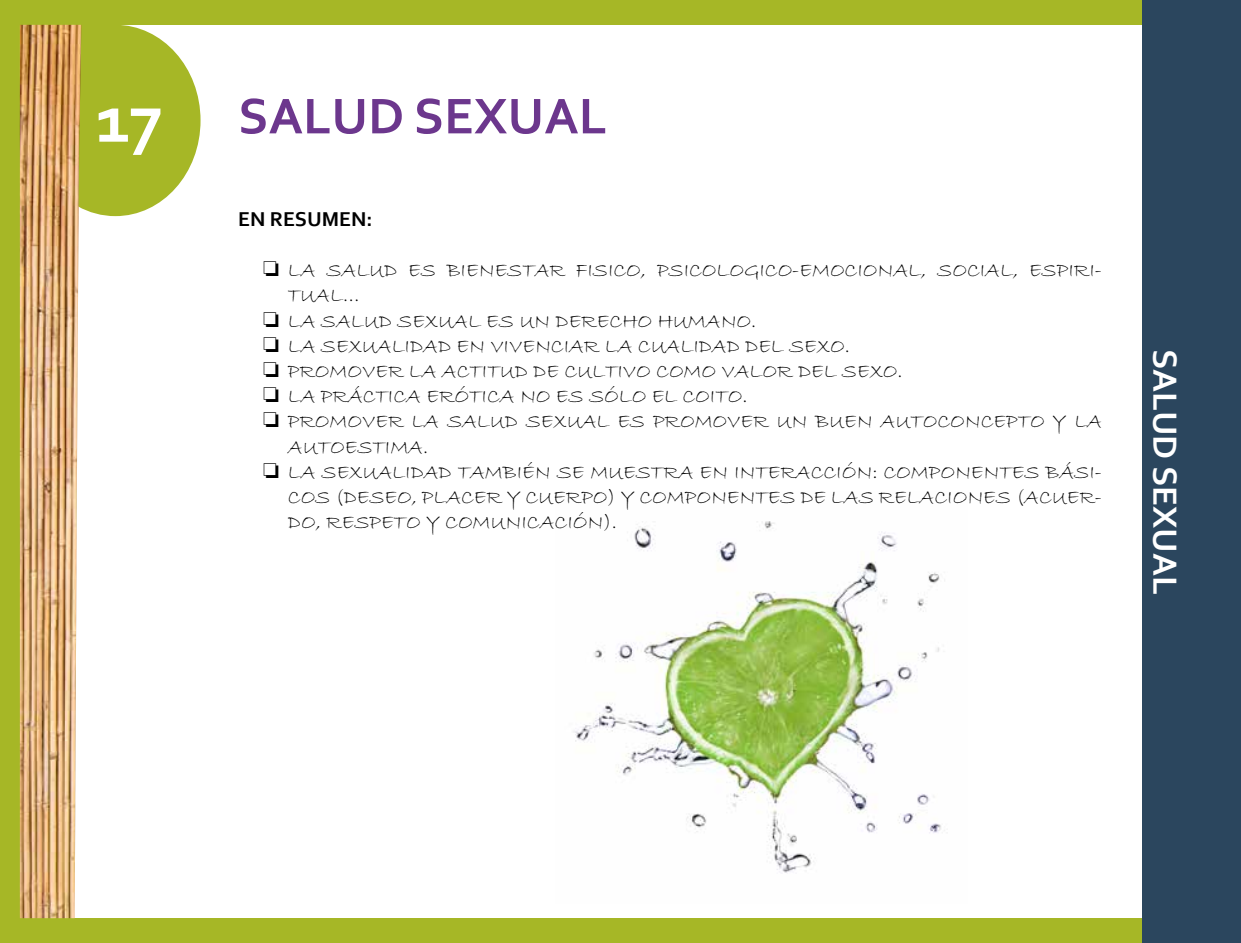
<style>
.page{position:relative;width:1241px;height:943px;background:#fff}
.page>*{position:absolute;margin:0;border:0;box-sizing:border-box;transform-origin:0 0}
.t1{font:700 52.5px "Corbel";color:#6c378d}
.t2{font:700 35px "Corbel";color:#fff}
.t3{font:21px/25.2px "Bradley Hand ITC";color:#000}
.t4{font:700 21px "Corbel";color:#000}
.s1{font-size:70px;color:#fff}
</style>
<div class="page">
<div style="left:0;top:0;width:1240px;height:25px;background:#a6b726"></div>
<div style="left:0;top:918px;width:1240px;height:25px;background:#a6b726"></div>
<div style="left:0;top:0;width:25px;height:943px;background:#a6b726"></div>
<div style="left:1171px;top:0;width:69px;height:943px;background:#2b465e"></div>
<div style="left:1141px;top:0;width:50px;height:943px;background:#2b465e"></div>
<svg style="left:81px;top:25px;width:119px;height:191px;background:#b3c146"></svg>
<img style="left:20px;top:25px;width:61px;height:893px">
<img style="left:573px;top:521px;width:372px;height:352px">
<h1 class="t1" style="left:96px;top:83px;width:513px"><span class="s1">17</span> SALUD SEXUAL</h1>
<p class="t4" style="left:238px;top:206px;width:136px">EN RESUMEN:</p>
<p class="t3" style="left:288px;top:258px;width:815px;text-indent:-25px">□ LA SALUD ES BIENESTAR FISICO, PSICOLOGICO-EMOCIONAL, SOCIAL, ESPIRI-<br>TUAL…</p>
<p class="t3" style="left:263px;top:308px;width:495px">□ LA SALUD SEXUAL ES UN DERECHO HUMANO.</p>
<p class="t3" style="left:263px;top:334px;width:588px">□ LA SEXUALIDAD EN VIVENCIAR LA CUALIDAD DEL SEXO.</p>
<p class="t3" style="left:263px;top:359px;width:641px">□ PROMOVER LA ACTITUD DE CULTIVO COMO VALOR DEL SEXO.</p>
<p class="t3" style="left:263px;top:384px;width:486px">□ LA PRÁCTICA ERÓTICA NO ES SÓLO EL COITO.</p>
<p class="t3" style="left:288px;top:409px;width:815px;text-indent:-25px">□ PROMOVER LA SALUD SEXUAL ES PROMOVER UN BUEN AUTOCONCEPTO Y LA<br>AUTOESTIMA.</p>
<p class="t3" style="left:288px;top:460px;width:815px;text-align:justify;text-indent:-25px">□ LA SEXUALIDAD TAMBIÉN SE MUESTRA EN INTERACCIÓN: COMPONENTES BÁSI-COS (DESEO, PLACER Y CUERPO) Y COMPONENTES DE LAS RELACIONES (ACUER-DO, RESPETO Y COMUNICACIÓN).</p>
<h2 class="t2" style="left:1186px;top:348px;width:247px;rotate:90deg">SALUD SEXUAL</h2>
</div>
